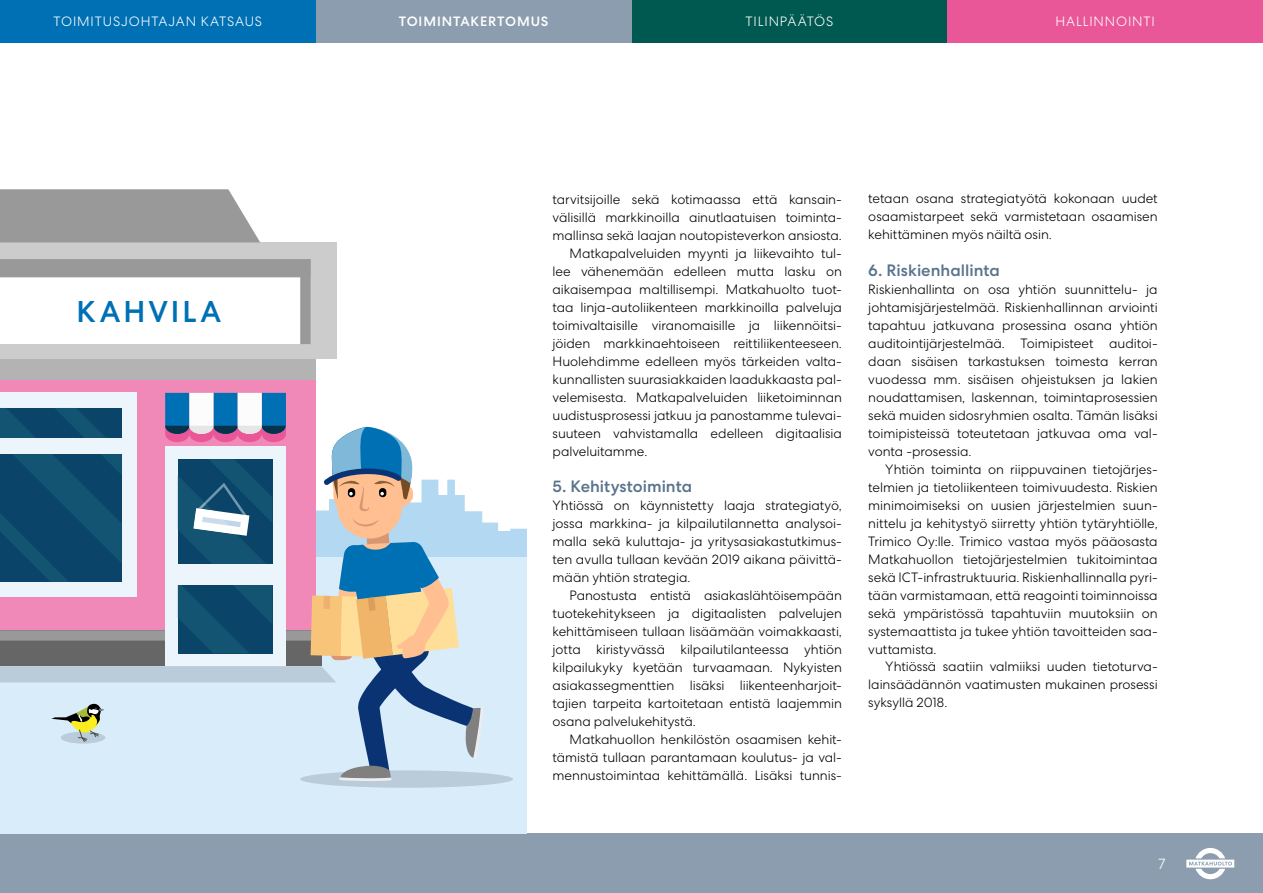
<style>
.page{position:relative;width:1263px;height:893px;background:#fff}
.page>*{position:absolute;margin:0;border:0;box-sizing:border-box;transform-origin:0 0}
.t1{font:500 30px "Centra No 2";letter-spacing:.1em;color:#0070b5}
.t2{font:500 16.5px "Centra No 2";color:#59738d}
.t3{font:300 15px "Centra No 2";color:#fff}
.t4{font:300 13.5px/18px "Centra No 2";letter-spacing:-.005em;color:#000;text-align:justify}
.t5{font:300 13.5px "Centra No 2";letter-spacing:.06em;color:#fff}
.t6{font:500 13.5px "Centra No 2";letter-spacing:.065em;color:#fff}
</style>
<div class="page">
<div style="left:0;top:0;width:316px;height:43px;background:#0070b5"></div>
<div style="left:631px;top:0;width:316px;height:43px;background:#005950"></div>
<div style="left:316px;top:0;width:315px;height:43px;background:#8b9daf"></div>
<div style="left:947px;top:0;width:316px;height:43px;background:#ea5798"></div>
<div style="left:0;top:834px;width:1263px;height:59px;background:#8b9daf"></div>
<div style="left:0;top:557px;width:526px;height:277px;background:#d8ecf9"></div>
<div style="left:0;top:359px;width:316px;height:307px;background:#f089b7"></div>
<div style="left:0;top:359px;width:316px;height:21px;background:#b3b3b3"></div>
<div style="left:0;top:242px;width:336px;height:117px;background:#ccc"></div>
<svg style="left:0;top:259px;width:311px;height:85px;background:#e6e6e6"></svg>
<svg style="left:0;top:189px;width:260px;height:53px;background:#9f9f9f"></svg>
<div style="left:300px;top:770px;width:213px;height:18px;background:#baccd9;border-radius:50%"></div>
<svg style="left:0;top:393px;width:526px;height:388px"></svg>
<svg style="left:1186px;top:848px;width:48px;height:31px"></svg>
<p class="t5" style="left:54px;top:14px;width:210px">TOIMITUSJOHTAJAN KATSAUS</p>
<p class="t6" style="left:399px;top:14px;width:151px">TOIMINTAKERTOMUS</p>
<p class="t5" style="left:746px;top:14px;width:89px">TILINPÄÄTÖS</p>
<p class="t5" style="left:1055px;top:14px;width:101px">HALLINNOINTI</p>
<h1 class="t1" style="left:77px;top:294px;width:146px">KAHVILA</h1>
<p class="t4" style="left:552px;top:190px;width:291px">tarvitsijoille sekä kotimaassa että kansain-</p>
<p class="t4" style="left:552px;top:208px;width:291px">välisillä markkinoilla ainutlaatuisen toiminta-</p>
<p class="t4" style="left:552px;top:226px;width:291px">mallinsa sekä laajan noutopisteverkon ansiosta.</p>
<p class="t4" style="left:570px;top:244px;width:274px">Matkapalveluiden myynti ja liikevaihto tul-</p>
<p class="t4" style="left:552px;top:262px;width:291px">lee vähenemään edelleen mutta lasku on</p>
<p class="t4" style="left:552px;top:280px;width:291px">aikaisempaa maltillisempi. Matkahuolto tuot-</p>
<p class="t4" style="left:552px;top:298px;width:291px">taa linja-autoliikenteen markkinoilla palveluja</p>
<p class="t4" style="left:552px;top:316px;width:291px">toimivaltaisille viranomaisille ja liikennöitsi-</p>
<p class="t4" style="left:552px;top:334px;width:291px">jöiden markkinaehtoiseen reittiliikenteeseen.</p>
<p class="t4" style="left:552px;top:352px;width:291px">Huolehdimme edelleen myös tärkeiden valta-</p>
<p class="t4" style="left:552px;top:370px;width:291px">kunnallisten suurasiakkaiden laadukkaasta pal-</p>
<p class="t4" style="left:552px;top:388px;width:291px">velemisesta. Matkapalveluiden liiketoiminnan</p>
<p class="t4" style="left:552px;top:406px;width:291px">uudistusprosessi jatkuu ja panostamme tulevai-</p>
<p class="t4" style="left:552px;top:424px;width:291px">suuteen vahvistamalla edelleen digitaalisia</p>
<p class="t4" style="left:552px;top:442px;width:96px">palveluitamme.</p>
<p class="t2" style="left:552px;top:476px;width:141px">5. Kehitystoiminta</p>
<p class="t4" style="left:552px;top:496px;width:291px">Yhtiössä on käynnistetty laaja strategiatyö, jossa markkina- ja kilpailutilannetta analysoi&shy;malla sekä kuluttaja- ja yritysasiakastutkimus&shy;ten avulla tullaan kevään 2019 aikana päivittä&shy;mään yhtiön strategia.</p>
<p class="t4" style="left:552px;top:586px;width:291px;text-indent:17px">Panostusta entistä asiakaslähtöisempään tuotekehitykseen ja digitaalisten palvelujen kehittämiseen tullaan lisäämään voimakkaasti, jotta kiristyvässä kilpailutilanteessa yhtiön kilpailukyky kyetään turvaamaan. Nykyisten asiakassegmenttien lisäksi liikenteenharjoit&shy;tajien tarpeita kartoitetaan entistä laajemmin osana palvelukehitystä.</p>
<p class="t4" style="left:552px;top:730px;width:291px;text-indent:17px">Matkahuollon henkilöstön osaamisen kehit&shy;tämistä tullaan parantamaan koulutus- ja val&shy;mennustoimintaa kehittämällä. Lisäksi tunnis-</p>
<p class="t4" style="left:868px;top:190px;width:291px">tetaan osana strategiatyötä kokonaan uudet osaamistarpeet sekä varmistetaan osaamisen kehittäminen myös näiltä osin.</p>
<p class="t2" style="left:868px;top:260px;width:133px">6. Riskienhallinta</p>
<p class="t4" style="left:868px;top:280px;width:291px">Riskienhallinta on osa yhtiön suunnittelu- ja johtamisjärjestelmää. Riskienhallinnan arviointi tapahtuu jatkuvana prosessina osana yhtiön auditointijärjestelmää. Toimipisteet auditoi&shy;daan sisäisen tarkastuksen toimesta kerran vuodessa mm. sisäisen ohjeistuksen ja lakien noudattamisen, laskennan, toimintaprosessien sekä muiden sidosryhmien osalta. Tämän lisäksi toimipisteissä toteutetaan jatkuvaa oma val&shy;vonta -prosessia.</p>
<p class="t4" style="left:868px;top:460px;width:291px;text-indent:17px">Yhtiön toiminta on riippuvainen tietojärjes&shy;telmien ja tietoliikenteen toimivuudesta. Riskien minimoimiseksi on uusien järjestelmien suun&shy;nittelu ja kehitystyö siirretty yhtiön tytäryhtiölle, Trimico Oy:lle. Trimico vastaa myös pääosasta Matkahuollon tietojärjestelmien tukitoimintaa sekä ICT-infrastruktuuria. Riskienhallinnalla pyri&shy;tään varmistamaan, että reagointi toiminnoissa sekä ympäristössä tapahtuviin muutoksiin on systemaattista ja tukee yhtiön tavoitteiden saa&shy;vuttamista.</p>
<p class="t4" style="left:868px;top:658px;width:291px;text-indent:17px">Yhtiössä saatiin valmiiksi uuden tietoturva&shy;lainsäädännön vaatimusten mukainen prosessi syksyllä 2018.</p>
<p class="t3" style="left:1158px;top:855px;width:9px">7</p>
</div>
